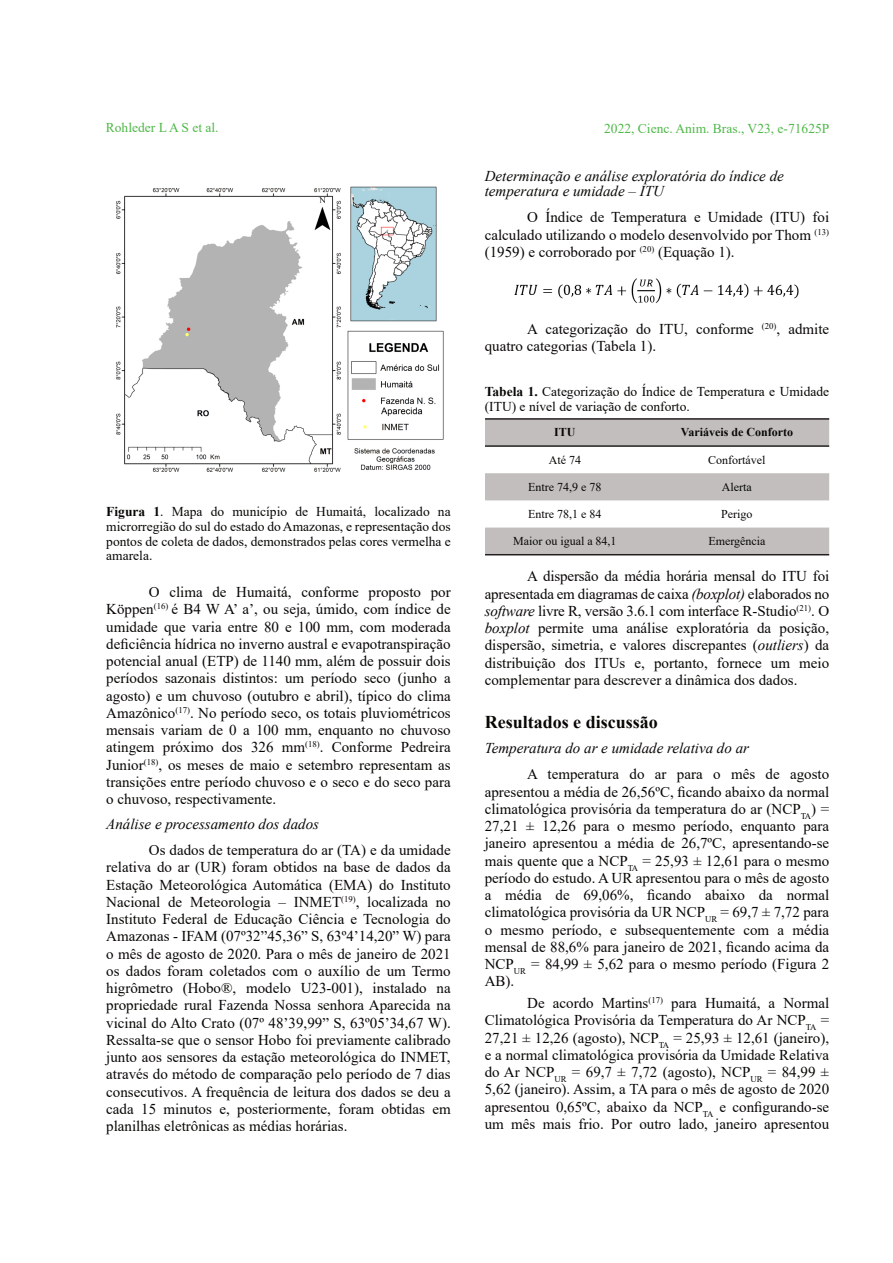
<style>
.page{position:relative;width:893px;height:1263px;background:#fff}
.page>*{position:absolute;margin:0;border:0;box-sizing:border-box;transform-origin:0 0}
.t1{font:700 18px "Times New Roman";color:#080704}
.t2{font:15px/17.2px "Times New Roman";color:#080704;text-align:justify}
.t3{font:italic 15px/15.6px "Times New Roman";color:#080704}
.t4{font:13.5px/14.9px "Times New Roman";color:#080704;text-align:justify}
.t5{font:13.5px "Times New Roman";color:#4fb848}
.t6{font:12px "Times New Roman";color:#080704}
.t7{font:700 12px "Times New Roman";color:#080704}
.s1{font-weight:700}
.s2{font-style:italic}
</style>
<div class="page">
<svg style="left:485px;top:420px;width:344px;height:134px;fill:#c1bebd"></svg>
<hr style="left:485px;top:418px;width:344px;height:2px;background:#231f20">
<hr style="left:485px;top:445px;width:344px;height:2px;background:#231f20">
<hr style="left:485px;top:554px;width:344px;height:1px;background:#231f20">
<img style="left:514px;top:278px;width:285px;height:25px">
<img style="left:116px;top:186px;width:328px;height:286px">
<p class="t5" style="left:106px;top:122px;width:114px">Rohleder L A S et al.</p>
<p class="t5" style="left:604px;top:124px;width:227px">2022, Cienc. Anim. Bras., V23, e-71625P</p>
<p class="t3" style="left:485px;top:169px;width:301px">Determinação e análise exploratória do índice de temperatura e umidade – ITU</p>
<p class="t2" style="left:485px;top:210px;width:346px;text-indent:43px">O Índice de Temperatura e Umidade (ITU) foi calculado utilizando o modelo desenvolvido por Thom <sup>(13) </sup>(1959) e corroborado por <sup>(20)</sup> (Equação 1).</p>
<p class="t4" style="left:106px;top:505px;width:346px"><span class="s1">Figura 1</span>. Mapa do município de Humaitá, localizado na microrregião do sul do estado do Amazonas, e representação dos pontos de coleta de dados, demonstrados pelas cores vermelha e amarela.</p>
<p class="t2" style="left:106px;top:585px;width:346px;text-indent:43px">O clima de Humaitá, conforme proposto por Köppen<sup>(16)</sup> é B4 W A’ a’, ou seja, úmido, com índice de umidade que varia entre 80 e 100 mm, com moderada deficiência hídrica no inverno austral e evapotranspiração potencial anual (ETP) de 1140 mm, além de possuir dois períodos sazonais distintos: um período seco (junho a agosto) e um chuvoso (outubro e abril), típico do clima Amazônico<sup>(17)</sup>. No período seco, os totais pluviométricos mensais variam de 0 a 100 mm, enquanto no chuvoso atingem próximo dos 326 mm<sup>(18)</sup>. Conforme Pedreira Junior<sup>(18)</sup>, os meses de maio e setembro representam as transições entre período chuvoso e o seco e do seco para o chuvoso, respectivamente.</p>
<p class="t3" style="left:106px;top:817px;width:214px">Análise e processamento dos dados</p>
<p class="t2" style="left:106px;top:843px;width:346px;text-indent:43px">Os dados de temperatura do ar (TA) e da umidade relativa do ar (UR) foram obtidos na base de dados da Estação Meteorológica Automática (EMA) do Instituto Nacional de Meteorologia – INMET<sup>(19)</sup>, localizada no Instituto Federal de Educação Ciência e Tecnologia do Amazonas - IFAM (07º32”45,36” S, 63º4’14,20” W) para o mês de agosto de 2020. Para o mês de janeiro de 2021 os dados foram coletados com o auxílio de um Termo higrômetro (Hobo®, modelo U23-001), instalado na propriedade rural Fazenda Nossa senhora Aparecida na vicinal do Alto Crato (07º 48’39,99” S, 63º05’34,67 W).<br>Ressalta-se que o sensor Hobo foi previamente calibrado junto aos sensores da estação meteorológica do INMET, através do método de comparação pelo período de 7 dias consecutivos. A frequência de leitura dos dados se deu a cada 15 minutos e, posteriormente, foram obtidas em planilhas eletrônicas as médias horárias.</p>
<p class="t2" style="left:485px;top:322px;width:346px;text-indent:43px">A categorização do ITU, conforme <sup>(20)</sup>, admite quatro categorias (Tabela 1).</p>
<p class="t4" style="left:485px;top:385px;width:346px"><span class="s1">Tabela 1.</span> Categorização do Índice de Temperatura e Umidade (ITU) e nível de variação de conforto.</p>
<p class="t7" style="left:554px;top:428px;width:23px">ITU</p>
<p class="t7" style="left:681px;top:428px;width:114px">Variáveis de Conforto</p>
<p class="t6" style="left:549px;top:455px;width:34px">Até 74</p>
<p class="t6" style="left:708px;top:455px;width:59px">Confortável</p>
<p class="t6" style="left:528px;top:483px;width:75px">Entre 74,9 e 78</p>
<p class="t6" style="left:722px;top:483px;width:31px">Alerta</p>
<p class="t6" style="left:528px;top:510px;width:75px">Entre 78,1 e 84</p>
<p class="t6" style="left:721px;top:510px;width:33px">Perigo</p>
<p class="t6" style="left:513px;top:537px;width:105px">Maior ou igual a 84,1</p>
<p class="t6" style="left:708px;top:537px;width:59px">Emergência</p>
<p class="t2" style="left:485px;top:569px;width:346px;text-indent:43px">A dispersão da média horária mensal do ITU foi apresentada em diagramas de caixa <span class="s2">(boxplot)</span> elaborados no <span class="s2">software</span> livre R, versão 3.6.1 com interface R-Studio<sup>(21)</sup>. O <span class="s2">boxplot</span> permite uma análise exploratória da posição, dispersão, simetria, e valores discrepantes (<span class="s2">outliers</span>) da distribuição dos ITUs e, portanto, fornece um meio complementar para descrever a dinâmica dos dados.</p>
<p class="t1" style="left:485px;top:716px;width:175px">Resultados e discussão</p>
<p class="t3" style="left:485px;top:742px;width:266px">Temperatura do ar e umidade relativa do ar</p>
<p class="t2" style="left:485px;top:767px;width:346px;text-indent:43px">A temperatura do ar para o mês de agosto apresentou a média de 26,56ºC, ficando abaixo da normal climatológica provisória da temperatura do ar (NCP<sub>TA</sub>) = 27,21 ± 12,26 para o mesmo período, enquanto para janeiro apresentou a média de 26,7ºC, apresentando-se mais quente que a NCP<sub>TA</sub> = 25,93 ± 12,61 para o mesmo período do estudo. A UR apresentou para o mês de agosto a média de 69,06%, ficando abaixo da normal climatológica provisória da UR NCP<sub>UR</sub> = 69,7 ± 7,72 para o mesmo período, e subsequentemente com a média mensal de 88,6% para janeiro de 2021, ficando acima da NCP<sub>UR</sub> = 84,99 ± 5,62 para o mesmo período (Figura 2<br>AB).</p>
<p class="t2" style="left:485px;top:996px;width:346px;text-indent:43px">De acordo Martins<sup>(17)</sup> para Humaitá, a Normal Climatológica Provisória da Temperatura do Ar NCP<sub>TA</sub> = 27,21 ± 12,26 (agosto), NCP<sub>TA</sub> = 25,93 ± 12,61 (janeiro), e a normal climatológica provisória da Umidade Relativa do Ar NCP<sub>UR</sub> = 69,7 ± 7,72 (agosto), NCP<sub>UR</sub> = 84,99 ± 5,62 (janeiro). Assim, a TA para o mês de agosto de 2020 apresentou 0,65ºC, abaixo da NCP<sub>TA</sub> e configurando-se um mês mais frio. Por outro lado, janeiro apresentou</p>
</div>
